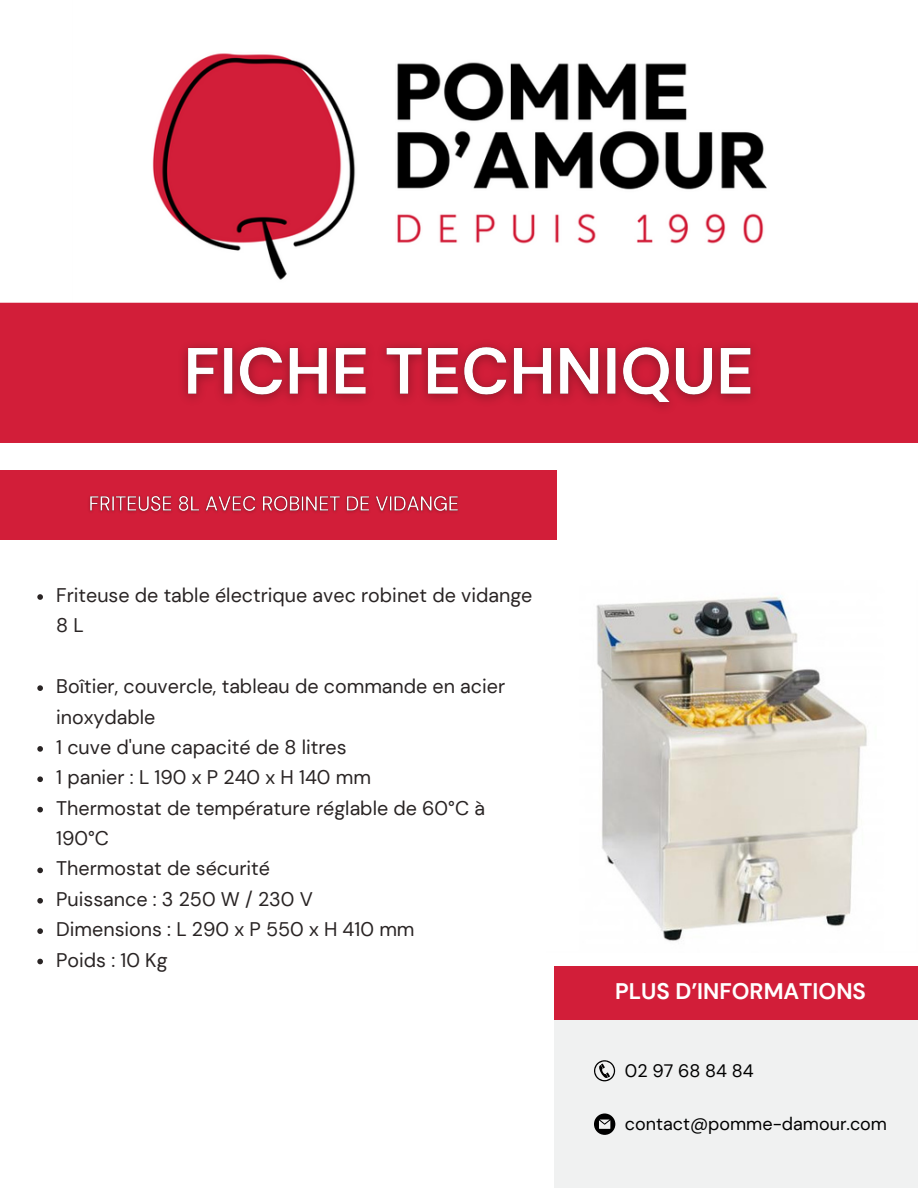
<style>
.page{position:relative;width:918px;height:1188px;background:#fff}
.page>*{position:absolute;margin:0;border:0;box-sizing:border-box;transform-origin:0 0}
.t1{font:700 22.5px "DM Sans";color:#fff}
.t2{font:19.65px/30.3px "DM Sans";color:#292424}
.t3{font:18px "DM Sans";color:#000}
</style>
<div class="page">
<img style="left:73px;top:53px;width:773px;height:250px">
<div style="left:0;top:471px;width:557px;height:69px;background:#d21e39"></div>
<div style="left:554px;top:993px;width:364px;height:195px;background:#f0f1f1"></div>
<div style="left:554px;top:966px;width:364px;height:54px;background:#d21e39"></div>
<svg style="left:594px;top:1060px;width:21px;height:21px"></svg>
<svg style="left:594px;top:1114px;width:21px;height:21px"></svg>
<div style="left:0;top:303px;width:918px;height:140px;background:#d21e39"></div>
<img style="left:596px;top:595px;width:271px;height:346px">
<img style="left:171px;top:328px;width:596px;height:94px">
<img style="left:89px;top:495px;width:369px;height:18px">
<svg style="left:37px;top:594px;width:6px;height:6px"></svg>
<svg style="left:37px;top:685px;width:6px;height:6px"></svg>
<svg style="left:37px;top:746px;width:6px;height:6px"></svg>
<svg style="left:37px;top:776px;width:6px;height:6px"></svg>
<svg style="left:37px;top:807px;width:6px;height:5px"></svg>
<svg style="left:37px;top:868px;width:6px;height:5px"></svg>
<svg style="left:37px;top:898px;width:6px;height:6px"></svg>
<svg style="left:37px;top:928px;width:6px;height:6px"></svg>
<svg style="left:37px;top:959px;width:6px;height:5px"></svg>
<p class="t2" style="left:56px;top:580px;width:478px">Friteuse de table électrique avec robinet de vidange<br>8 L</p>
<p class="t2" style="left:56px;top:671px;width:451px">Boîtier, couvercle, tableau de commande en acier inoxydable</p>
<p class="t2" style="left:56px;top:732px;width:292px">1 cuve d'une capacité de 8 litres</p>
<p class="t2" style="left:56px;top:762px;width:316px">1 panier : L 190 x P 240 x H 140 mm</p>
<p class="t2" style="left:56px;top:793px;width:430px">Thermostat de température réglable de 60°C à<br>190°C</p>
<p class="t2" style="left:56px;top:854px;width:215px">Thermostat de sécurité</p>
<p class="t2" style="left:56px;top:884px;width:258px">Puissance : 3 250 W / 230 V</p>
<p class="t2" style="left:56px;top:914px;width:360px">Dimensions : L 290 x P 550 x H 410 mm</p>
<p class="t2" style="left:56px;top:945px;width:113px">Poids : 10 Kg</p>
<p class="t1" style="left:615px;top:977px;width:252px">PLUS D’INFORMATIONS</p>
<p class="t3" style="left:625px;top:1060px;width:130px">02 97 68 84 84</p>
<p class="t3" style="left:625px;top:1112px;width:264px">contact@pomme-damour.com</p>
</div>
